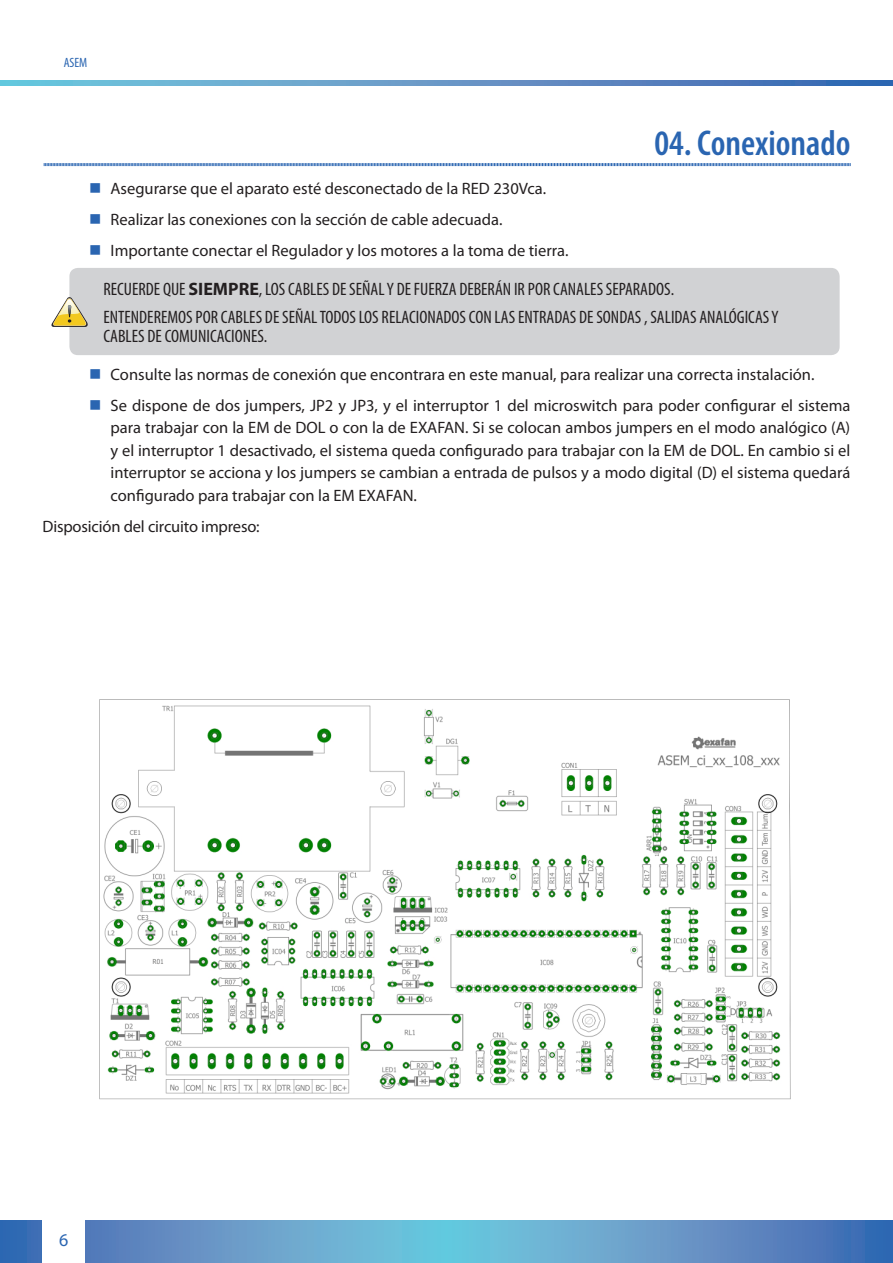
<style>
.page{position:relative;width:893px;height:1263px;background:#fff}
.page>*{position:absolute;margin:0;border:0;box-sizing:border-box;transform-origin:0 0}
._01__Titulos__Nivel{font:600 condensed 36px "Myriad Pro";color:#2a65b1}
._01__Notas{font:condensed 18px/19.5px "Myriad Pro";color:#231f20}
.t1{font:18px "Myriad Pro";color:#2a65b1}
._01__Normal{font:16.5px/22.5px "Myriad Pro";color:#231f20;text-align:justify}
.t2{font:condensed 13.5px "Myriad Pro";color:#2a65b1}
.s1{font-weight:700;font-stretch:normal}
</style>
<div class="page">
<svg style="left:0;top:1220px;width:893px;height:43px;background:#609ac8"></svg>
<svg style="left:0;top:81px;width:893px;height:4px;background:#5e96c6"></svg>
<div style="left:43px;top:1218px;width:42px;height:45px;background:#fff"></div>
<img style="left:99px;top:699px;width:692px;height:401px">
<svg style="left:44px;top:163px;width:807px;height:4px"></svg>
<div style="left:69px;top:268px;width:771px;height:87px;background:#d1d2d4;border-radius:9px"></div>
<svg style="left:51px;top:296px;width:37px;height:31px"></svg>
<p class="t2" style="left:64px;top:54px;width:25px">ASEM</p>
<p class="_01__Normal" style="left:111px;top:176px;width:437px">Asegurarse que el aparato esté desconectado de la RED 230Vca.</p>
<p class="_01__Normal" style="left:111px;top:207px;width:393px">Realizar las conexiones con la sección de cable adecuada.</p>
<p class="_01__Normal" style="left:111px;top:238px;width:459px">Importante conectar el Regulador y los motores a la toma de tierra.</p>
<p class="_01__Titulos__Nivel" style="left:654px;top:123px;width:197px">04. Conexionado</p>
<p class="_01__Notas" style="left:103px;top:279px;width:572px">RECUERDE QUE <span class="s1">SIEMPRE</span>, LOS CABLES DE SEÑAL Y DE FUERZA DEBERÁN IR POR CANALES SEPARADOS.</p>
<p class="_01__Notas" style="left:103px;top:307px;width:677px">ENTENDEREMOS POR CABLES DE SEÑAL TODOS LOS RELACIONADOS CON LAS ENTRADAS DE SONDAS , SALIDAS ANALÓGICAS Y<br>CABLES DE COMUNICACIONES.</p>
<p class="_01__Normal" style="left:111px;top:362px;width:705px">Consulte las normas de conexión que encontrara en este manual, para realizar una correcta instalación.</p>
<p class="_01__Normal" style="left:111px;top:393px;width:741px">Se dispone de dos jumpers, JP2 y JP3, y el interruptor 1 del microswitch para poder configurar el sistema para trabajar con la EM de DOL o con la de EXAFAN. Si se colocan ambos jumpers en el modo analógico (A) y el interruptor 1 desactivado, el sistema queda configurado para trabajar con la EM de DOL. En cambio si el interruptor se acciona y los jumpers se cambian a entrada de pulsos y a modo digital (D) el sistema quedará configurado para trabajar con la EM EXAFAN.</p>
<p class="_01__Normal" style="left:43px;top:514px;width:219px">Disposición del circuito impreso:</p>
<p class="t1" style="left:59px;top:1229px;width:11px">6</p>
</div>
